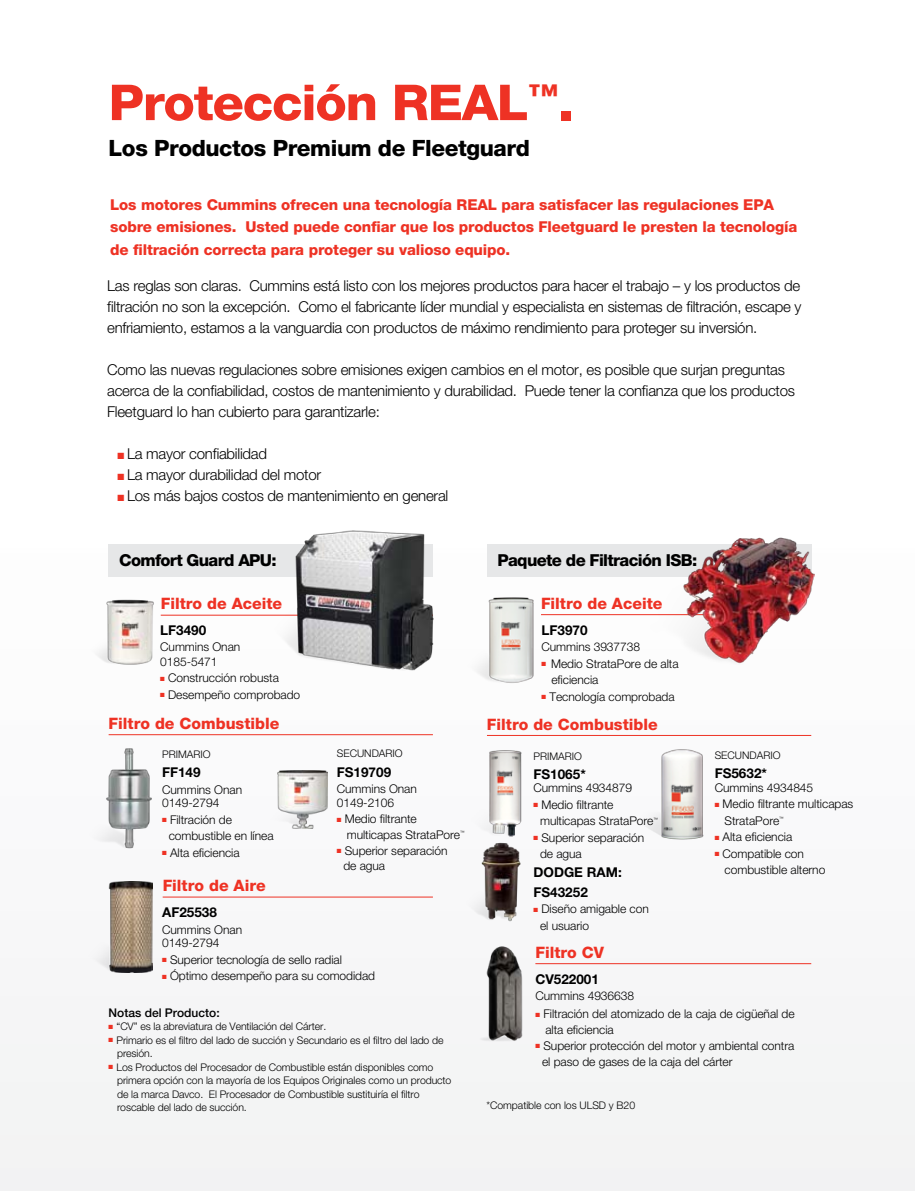
<style>
.page{position:relative;width:915px;height:1191px;background:#fff}
.page>*{position:absolute;margin:0;border:0;box-sizing:border-box;transform-origin:0 0}
.t1{font:800 49.5px "Helvetica Neue LT Std";letter-spacing:-.025em;color:#ee3224;scale:1.04 1}
.t2{font:800 22.5px "Helvetica Neue LT Std";letter-spacing:-.02em;color:#000}
.t3{font:800 16.5px "Helvetica Neue LT Std";letter-spacing:-.04em;color:#000}
.t4{font:800 15.75px "Helvetica Neue LT Std";color:#ee3224}
.t5{font:300 15px/21px "Helvetica Neue LT Std";letter-spacing:-.015em;color:#000;text-align:justify}
.t6{font:800 15px/22.5px "Helvetica Neue LT Std";letter-spacing:-.01em;color:#ee3224}
.t7{font:700 13.5px/19.2px "Helvetica Neue LT Std";color:#000}
.t8{font:300 12px/16.5px "Helvetica Neue LT Std";letter-spacing:-.005em;color:#000}
.t9{font:500 12px "Helvetica Neue LT Std";color:#000}
.t10{font:300 10.5px/13.5px "Helvetica Neue LT Std";letter-spacing:-.01em;color:#000}
.t11{font:300 4.5px "Helvetica Neue LT Std";color:#000}
.s1{color:#ee3224}
</style>
<div class="page">
<div style="left:109px;top:544px;width:324px;height:32px;background:#e6e7e8"></div>
<div style="left:487px;top:544px;width:324px;height:32px;background:#e6e7e8"></div>
<hr style="left:541px;top:614px;width:200px;height:1px;background:#ee3224">
<hr style="left:487px;top:735px;width:324px;height:1px;background:#ee3224">
<hr style="left:535px;top:963px;width:276px;height:1px;background:#ee3224">
<hr style="left:163px;top:896px;width:270px;height:1px;background:#ee3224">
<hr style="left:109px;top:734px;width:324px;height:1px;background:#ee3224">
<hr style="left:161px;top:615px;width:272px;height:1px;background:#ee3224">
<img style="left:96px;top:599px;width:58px;height:66px">
<img style="left:238px;top:530px;width:195px;height:141px">
<img style="left:430px;top:582px;width:122px;height:101px">
<img style="left:594px;top:537px;width:219px;height:127px">
<img style="left:96px;top:748px;width:56px;height:101px">
<img style="left:277px;top:770px;width:51px;height:58px">
<img style="left:92px;top:881px;width:60px;height:91px">
<img style="left:480px;top:750px;width:42px;height:87px">
<img style="left:429px;top:842px;width:92px;height:80px">
<img style="left:643px;top:749px;width:61px;height:91px">
<img style="left:479px;top:946px;width:69px;height:96px">
<h1 class="t1" style="left:109px;top:73px;width:449px">Protección REAL<sup>™</sup>.</h1>
<h2 class="t2" style="left:109px;top:135px;width:422px">Los Productos Premium de Fleetguard</h2>
<p class="t6" style="left:110px;top:193px;width:688px">Los motores Cummins ofrecen una tecnología REAL para satisfacer las regulaciones EPA sobre emisiones. Usted puede confiar que los productos Fleetguard le presten la tecnología de filtración correcta para proteger su valioso equipo.</p>
<p class="t5" style="left:107px;top:274px;width:695px">Las reglas son claras. Cummins está listo con los mejores productos para hacer el trabajo – y los productos de filtración no son la excepción. Como el fabricante líder mundial y especialista en sistemas de filtración, escape y enfriamiento, estamos a la vanguardia con productos de máximo rendimiento para proteger su inversión.</p>
<p class="t5" style="left:107px;top:358px;width:689px;text-align:left">Como las nuevas regulaciones sobre emisiones exigen cambios en el motor, es posible que surjan preguntas acerca de la confiabilidad, costos de mantenimiento y durabilidad. Puede tener la confianza que los productos<br>Fleetguard lo han cubierto para garantizarle:</p>
<p class="t5" style="left:118px;top:442px;width:151px"><span class="s1">■</span> La mayor confiabilidad</p>
<p class="t5" style="left:118px;top:463px;width:205px"><span class="s1">■</span> La mayor durabilidad del motor</p>
<p class="t5" style="left:118px;top:484px;width:332px"><span class="s1">■</span> Los más bajos costos de mantenimiento en general</p>
<h3 class="t3" style="left:119px;top:550px;width:159px">Comfort Guard APU:</h3>
<h3 class="t3" style="left:497px;top:550px;width:201px">Paquete de Filtración ISB:</h3>
<h3 class="t4" style="left:161px;top:594px;width:123px">Filtro de Aceite</h3>
<p class="t7" style="left:160px;top:620px;width:48px">LF3490</p>
<p class="t8" style="left:160px;top:639px;width:82px;line-height:14.4px">Cummins Onan<br>0185-5471</p>
<p class="t8" style="left:160px;top:669px;width:120px"><span class="s1">■</span> Construcción robusta</p>
<p class="t8" style="left:160px;top:686px;width:141px"><span class="s1">■</span> Desempeño comprobado</p>
<h3 class="t4" style="left:109px;top:714px;width:172px">Filtro de Combustible</h3>
<p class="t10" style="left:162px;top:747px;width:50px">PRIMARIO</p>
<p class="t7" style="left:162px;top:762px;width:40px">FF149</p>
<p class="t8" style="left:162px;top:782px;width:82px;line-height:13.5px">Cummins Onan<br>0149-2794</p>
<p class="t8" style="left:169px;top:811px;width:106px;text-indent:-7px"><span class="s1">■</span> Filtración de combustible en línea</p>
<p class="t8" style="left:162px;top:844px;width:79px"><span class="s1">■</span> Alta eficiencia</p>
<h3 class="t4" style="left:163px;top:876px;width:104px">Filtro de Aire</h3>
<p class="t10" style="left:337px;top:746px;width:67px">SECUNDARIO</p>
<p class="t7" style="left:337px;top:762px;width:56px">FS19709</p>
<p class="t8" style="left:337px;top:782px;width:82px;line-height:13.5px">Cummins Onan<br>0149-2106</p>
<p class="t8" style="left:346px;top:810px;width:115px;line-height:15.8px;text-indent:-10px"><span class="s1">■</span> Medio filtrante multicapas StrataPore</p>
<p class="t11" style="left:460px;top:830px;width:6px">™</p>
<p class="t8" style="left:343px;top:842px;width:106px;line-height:15.8px;text-indent:-7px"><span class="s1">■</span> Superior separación de agua</p>
<p class="t7" style="left:162px;top:902px;width:56px">AF25538</p>
<p class="t8" style="left:162px;top:922px;width:82px;line-height:13.5px">Cummins Onan<br>0149-2794</p>
<p class="t8" style="left:162px;top:951px;width:181px"><span class="s1">■</span> Superior tecnología de sello radial</p>
<p class="t8" style="left:162px;top:967px;width:214px"><span class="s1">■</span> Óptimo desempeño para su comodidad</p>
<p class="t9" style="left:109px;top:1005px;width:112px">Notas del Producto:</p>
<p class="t10" style="left:109px;top:1019px;width:219px"><span class="s1">■</span> “CV” es la abreviatura de Ventilación del Cárter.</p>
<p class="t10" style="left:117px;top:1033px;width:328px;text-indent:-8px"><span class="s1">■</span> Primario es el filtro del lado de succión y Secundario es el filtro del lado de presión.</p>
<p class="t10" style="left:117px;top:1060px;width:336px;text-indent:-8px"><span class="s1">■</span> Los Productos del Procesador de Combustible están disponibles como primera opción con la mayoría de los Equipos Originales como un producto de la marca Davco. El Procesador de Combustible sustituiría el filtro roscable del lado de succión.</p>
<h3 class="t4" style="left:541px;top:594px;width:123px">Filtro de Aceite</h3>
<p class="t7" style="left:541px;top:620px;width:48px">LF3970</p>
<p class="t8" style="left:541px;top:638px;width:100px">Cummins 3937738</p>
<p class="t8" style="left:551px;top:655px;width:129px;text-indent:-10px"><span class="s1">■</span> Medio StrataPore de alta eficiencia</p>
<p class="t8" style="left:541px;top:688px;width:135px"><span class="s1">■</span> Tecnología comprobada</p>
<h3 class="t4" style="left:487px;top:714px;width:172px">Filtro de Combustible</h3>
<p class="t10" style="left:533px;top:749px;width:50px">PRIMARIO</p>
<p class="t7" style="left:533px;top:764px;width:54px">FS1065*</p>
<p class="t8" style="left:533px;top:779px;width:100px">Cummins 4934879</p>
<p class="t8" style="left:540px;top:796px;width:115px;text-indent:-7px"><span class="s1">■</span> Medio filtrante multicapas StrataPore</p>
<p class="t11" style="left:653px;top:816px;width:6px">™</p>
<p class="t8" style="left:540px;top:829px;width:106px;text-indent:-7px"><span class="s1">■</span> Superior separación de agua</p>
<p class="t7" style="left:533px;top:862px;width:90px">DODGE RAM:<br>FS43252</p>
<p class="t8" style="left:540px;top:900px;width:110px;text-indent:-7px"><span class="s1">■</span> Diseño amigable con el usuario</p>
<h3 class="t4" style="left:535px;top:943px;width:70px">Filtro CV</h3>
<p class="t7" style="left:535px;top:969px;width:65px">CV522001</p>
<p class="t10" style="left:714px;top:748px;width:67px">SECUNDARIO</p>
<p class="t7" style="left:714px;top:763px;width:54px">FS5632*</p>
<p class="t8" style="left:714px;top:779px;width:100px">Cummins 4934845</p>
<p class="t8" style="left:724px;top:795px;width:130px;text-indent:-10px"><span class="s1">■</span> Medio filtrante multicapas<br>StrataPore</p>
<p class="t11" style="left:779px;top:816px;width:6px">™</p>
<p class="t8" style="left:714px;top:828px;width:79px"><span class="s1">■</span> Alta eficiencia</p>
<p class="t8" style="left:724px;top:845px;width:102px;text-indent:-10px"><span class="s1">■</span> Compatible con combustible alterno</p>
<p class="t8" style="left:535px;top:987px;width:100px">Cummins 4936638</p>
<p class="t8" style="left:545px;top:1006px;width:251px;line-height:15.8px;text-indent:-10px"><span class="s1">■</span> Filtración del atomizado de la caja de cigüeñal de alta eficiencia</p>
<p class="t8" style="left:542px;top:1037px;width:254px;line-height:15.8px;text-indent:-7px"><span class="s1">■</span> Superior protección del motor y ambiental contra el paso de gases de la caja del cárter</p>
<p class="t10" style="left:486px;top:1098px;width:150px">*Compatible con los ULSD y B20</p>
</div>
